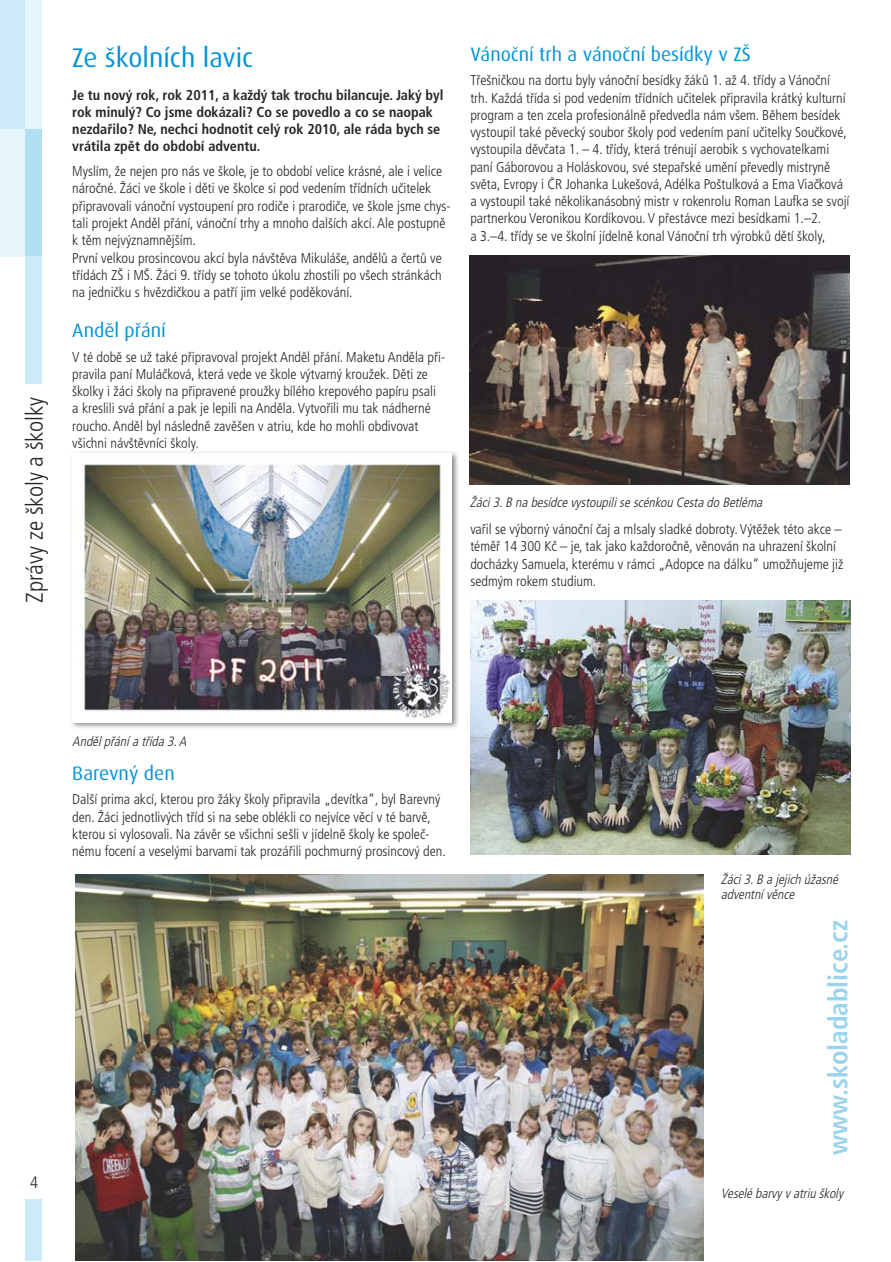
<style>
.page{position:relative;width:891px;height:1262px;background:#fff}
.page>*{position:absolute;margin:0;border:0;box-sizing:border-box;transform-origin:0 0}
.t1{font:700 condensed 27px "Frutiger CE";color:#99d4ef}
.t2{font:27px "Dax CE";color:#0094d7}
.t3{font:300 condensed 24px "Frutiger CE";color:#272627}
.t4{font:19.5px "Dax CE";color:#0094d7}
.t5{font:300 condensed 16.5px "Frutiger CE";color:#272627}
.t6{font:300 condensed 14.25px/17.2px "Frutiger CE";color:#272627}
.t7{font:700 condensed 14.25px/17.2px "Frutiger CE";color:#272627}
.t8{font:italic 300 condensed 13.5px/15px "Frutiger CE";color:#272627}
</style>
<div class="page">
<div style="left:0;top:128px;width:25px;height:129px;background:#e6f4fb"></div>
<div style="left:25px;top:128px;width:17px;height:129px;background:#b3dff3"></div>
<div style="left:0;top:0;width:25px;height:129px;background:#cceaf7"></div>
<div style="left:25px;top:0;width:17px;height:129px;background:#e6f4fb"></div>
<div style="left:25px;top:257px;width:17px;height:127px;background:#cceaf7"></div>
<div style="left:26px;top:1199px;width:16px;height:61px;background:#cceaf7"></div>
<img style="left:71px;top:448px;width:387px;height:280px">
<img style="left:72px;top:448px;width:92px;height:1px">
<img style="left:72px;top:453px;width:380px;height:269px">
<img style="left:75px;top:874px;width:629px;height:386px">
<img style="left:470px;top:255px;width:380px;height:229px">
<img style="left:471px;top:601px;width:379px;height:253px">
<h2 class="t3" style="left:25px;top:603px;width:208px;rotate:-90deg">Zprávy ze školy a školky</h2>
<h1 class="t2" style="left:72px;top:46px;width:183px">Ze školních lavic</h1>
<p class="t7" style="left:72px;top:87px;width:373px">Je tu nový rok, rok 2011, a každý tak trochu bilancuje. Jaký byl rok minulý? Co jsme dokázali? Co se povedlo a co se naopak nezdařilo? Ne, nechci hodnotit celý rok 2010, ale ráda bych se vrátila zpět do období adventu.</p>
<p class="t6" style="left:72px;top:164px;width:380px">Myslím, že nejen pro nás ve škole, je to období velice krásné, ale i velice náročné. Žáci ve škole i děti ve školce si pod vedením třídních učitelek připravovali vánoční vystoupení pro rodiče i prarodiče, ve škole jsme chys&shy;tali projekt Anděl přání, vánoční trhy a mnoho dalších akcí. Ale postupně k těm nejvýznamnějším.<br>První velkou prosincovou akcí byla návštěva Mikuláše, andělů a čertů ve třídách ZŠ i MŠ. Žáci 9. třídy se tohoto úkolu zhostili po všech stránkách na jedničku s hvězdičkou a patří jim velké poděkování.</p>
<h3 class="t4" style="left:72px;top:322px;width:95px">Anděl přání</h3>
<p class="t6" style="left:72px;top:349px;width:375px">V té době se už také připravoval projekt Anděl přání. Maketu Anděla při&shy;pravila paní Muláčková, která vede ve škole výtvarný kroužek. Děti ze školky i žáci školy na připravené proužky bílého krepového papíru psali a kreslili svá přání a pak je lepili na Anděla. Vytvořili mu tak nádherné roucho. Anděl byl následně zavěšen v atriu, kde ho mohli obdivovat všichni návštěvníci školy.</p>
<h3 class="t4" style="left:470px;top:45px;width:282px">Vánoční trh a vánoční besídky v ZŠ</h3>
<p class="t6" style="left:470px;top:73px;width:381px">Třešničkou na dortu byly vánoční besídky žáků 1. až 4. třídy a Vánoční trh. Každá třída si pod vedením třídních učitelek připravila krátký kulturní program a ten zcela profesionálně předvedla nám všem. Během besídek vystoupil také pěvecký soubor školy pod vedením paní učitelky Součkové, vystoupila děvčata 1. – 4. třídy, která trénují aerobik s vychovatelkami paní Gáborovou a Holáskovou, své stepařské umění převedly mistryně světa, Evropy i ČR Johanka Lukešová, Adélka Poštulková a Ema Viačková a vystoupil také několikanásobný mistr v rokenrolu Roman Laufka se svojí partnerkou Veronikou Kordíkovou. V přestávce mezi besídkami 1.–2.<br>a 3.–4. třídy se ve školní jídelně konal Vánoční trh výrob ků dětí školy,</p>
<p class="t8" style="left:470px;top:495px;width:297px">Žáci3.B na besídce vystoupilise scénkou Cesta do Betléma</p>
<p class="t6" style="left:470px;top:521px;width:374px">vařil se výborný vánoční čaj a mlsaly sladké dobroty. Výtěžek této akce – téměř 14 300 Kč – je, tak jako každoročně, věnován na uhrazení školní docházky Samuela, kterému v rámci „Adopce na dálku“ umožňujeme již sedmým rokem studium.</p>
<p class="t8" style="left:72px;top:735px;width:118px">Andělpřání a třída 3.A</p>
<h3 class="t4" style="left:72px;top:764px;width:104px">Barevný den</h3>
<p class="t6" style="left:72px;top:792px;width:375px">Další prima akcí, kterou pro žáky školy připravila „devítka“, byl Barevný den. Žáci jednotlivých tříd si na sebe oblékli co nejvíce věcí v té barvě, kterou si vylosovali. Na závěr se všichni sešli v jídelně školy ke společ&shy;nému focení a veselými barvami tak prozářili pochmurný prosincový den.</p>
<p class="t5" style="left:30px;top:1175px;width:9px">4</p>
<p class="t8" style="left:721px;top:872px;width:121px">Žáci3.B a jejich úžasné adventní věnce</p>
<h1 class="t1" style="left:827px;top:1154px;width:236px;rotate:-90deg">www.skoladablice.cz</h1>
<p class="t8" style="left:721px;top:1186px;width:124px">Veselé barvy v atriu školy</p>
</div>
